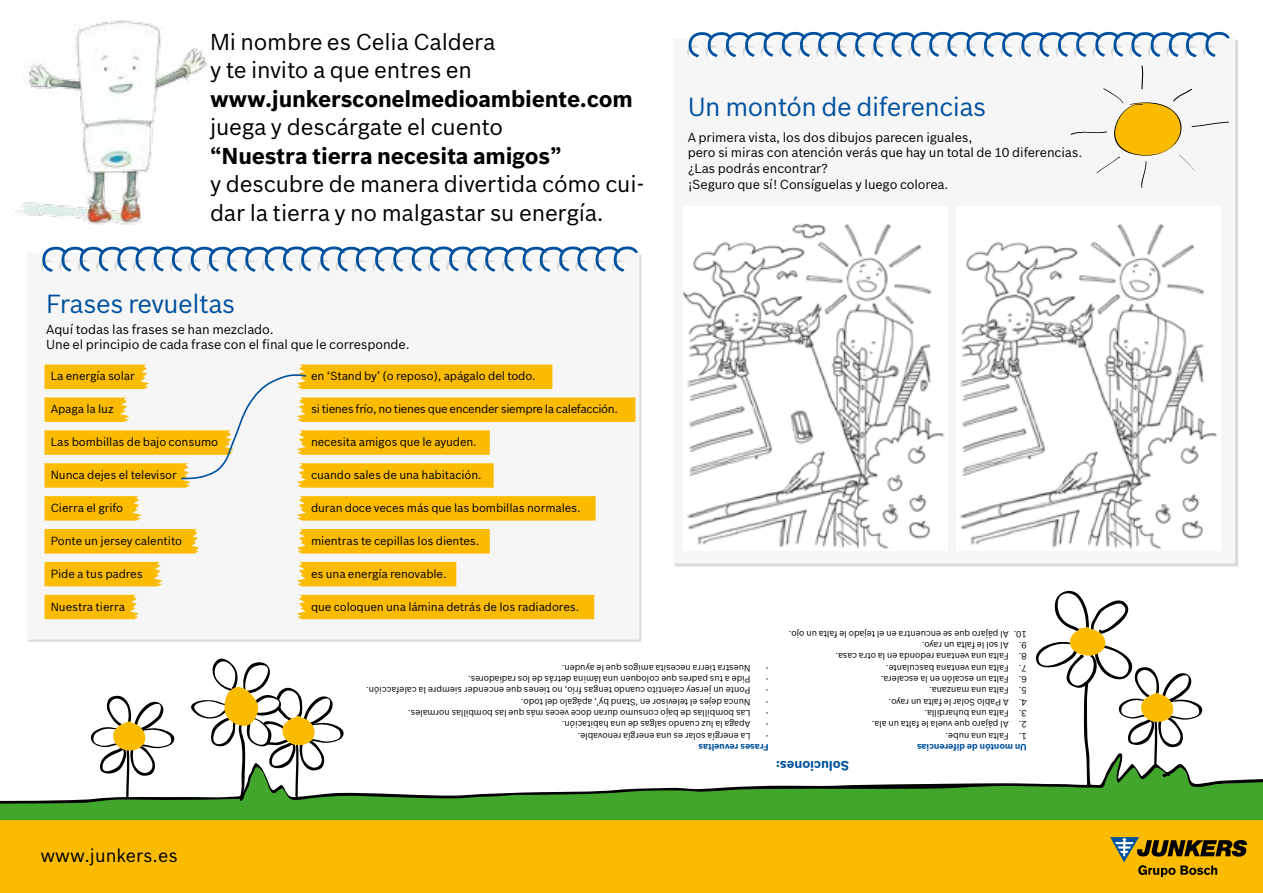
<style>
.page{position:relative;width:1263px;height:893px;background:#fff}
.page>*{position:absolute;margin:0;border:0;box-sizing:border-box;transform-origin:0 0}
.t1{font:25.65px "Bosch Sans";letter-spacing:-.02em;color:#00519e}
.t2{font:22.5px/28.5px "Bosch Sans";letter-spacing:-.01em;color:#000}
.t3{font:700 22.5px "Bosch Sans";letter-spacing:-.01em;color:#000}
.t4{font:18px "Bosch Sans";color:#000}
.t5{font:700 13.05px "Bosch Sans";letter-spacing:-.01em;color:#00519e}
.t6{font:12.9px/15.6px "Bosch Sans";letter-spacing:-.01em;color:#000}
.t7{font:11.55px "Bosch Sans";letter-spacing:-.01em;color:#000}
.t8{font:11.55px "Bosch Sans";letter-spacing:-.03em;color:#000}
.t9{font:9px "Bosch Sans";letter-spacing:-.01em;color:#000}
.t10{font:700 9px "Bosch Sans";letter-spacing:-.01em;color:#00519e}
</style>
<div class="page">
<svg style="left:90px;top:695px;width:85px;height:58px"></svg>
<div style="left:0;top:788px;width:1263px;height:33px;background:#41a62b"></div>
<svg style="left:0;top:753px;width:1170px;height:51px"></svg>
<svg style="left:187px;top:658px;width:158px;height:144px"></svg>
<svg style="left:1033px;top:590px;width:230px;height:198px"></svg>
<img style="left:12px;top:20px;width:200px;height:205px">
<div style="left:28px;top:364px;width:611px;height:276px;background:#f6f6f6"></div>
<svg style="left:40px;top:246px;width:600px;height:30px"></svg>
<svg style="left:45px;top:496px;width:96px;height:25px;background:#f9be0f"></svg>
<div style="left:45px;top:529px;width:154px;height:24px;background:#fabb00"></div>
<div style="left:45px;top:562px;width:118px;height:24px;background:#fabb00"></div>
<div style="left:45px;top:595px;width:94px;height:24px;background:#fabb00"></div>
<svg style="left:297px;top:496px;width:299px;height:25px;background:#f9bd09"></svg>
<svg style="left:297px;top:529px;width:193px;height:24px;background:#f9bc05"></svg>
<div style="left:297px;top:562px;width:159px;height:24px;background:#fabb00"></div>
<div style="left:297px;top:595px;width:297px;height:24px;background:#fabb00"></div>
<svg style="left:45px;top:365px;width:590px;height:123px"></svg>
<img style="left:684px;top:223px;width:261px;height:327px">
<img style="left:960px;top:224px;width:258px;height:326px">
<svg style="left:687px;top:31px;width:543px;height:157px"></svg>
<div style="left:0;top:821px;width:1263px;height:72px;background:#fabb00"></div>
<svg style="left:1110px;top:837px;width:137px;height:40px"></svg>
<h2 class="t2" style="left:210px;top:27px;width:287px">Mi nombre es Celia Caldera y te invito a que entres en</h2>
<h2 class="t3" style="left:210px;top:85px;width:424px">www.junkersconelmedioambiente.com</h2>
<h2 class="t2" style="left:210px;top:112px;width:295px">juega y descárgate el cuento</h2>
<h2 class="t3" style="left:210px;top:142px;width:353px">“Nuestra tierra necesita amigos”</h2>
<h2 class="t2" style="left:210px;top:169px;width:436px">y descubre de manera divertida cómo cui&shy;dar la tierra y no malgastar su energía.</h2>
<h1 class="t1" style="left:46px;top:288px;width:191px">Frases revueltas</h1>
<h3 class="t6" style="left:46px;top:321px;width:365px;line-height:14.9px">Aquí todas las frases se han mezclado.<br>Une el principio de cada frase con el final que le corresponde.</h3>
<p class="t7" style="left:51px;top:368px;width:86px">La energía solar</p>
<p class="t7" style="left:311px;top:368px;width:226px">en ‘Stand by’ (o reposo), apágalo del todo.</p>
<p class="t7" style="left:51px;top:401px;width:64px">Apaga la luz</p>
<p class="t8" style="left:311px;top:401px;width:308px">si tienes frío, no tienes que encender siempre la calefacción.</p>
<p class="t7" style="left:51px;top:434px;width:169px">Las bombillas de bajo consumo</p>
<p class="t7" style="left:311px;top:434px;width:167px">necesita amigos que le ayuden.</p>
<p class="t7" style="left:51px;top:467px;width:128px">Nunca dejes el televisor</p>
<p class="t7" style="left:311px;top:467px;width:172px">cuando sales de una habitación.</p>
<p class="t7" style="left:51px;top:500px;width:74px">Cierra el grifo</p>
<p class="t7" style="left:311px;top:500px;width:271px">duran doce veces más que las bombillas normales.</p>
<p class="t7" style="left:51px;top:533px;width:133px">Ponte un jersey calentito</p>
<p class="t7" style="left:311px;top:533px;width:170px">mientras te cepillas los dientes.</p>
<p class="t7" style="left:51px;top:566px;width:93px">Pide a tus padres</p>
<p class="t7" style="left:311px;top:566px;width:137px">es una energía renovable.</p>
<p class="t7" style="left:51px;top:599px;width:76px">Nuestra tierra</p>
<p class="t7" style="left:311px;top:599px;width:270px">que coloquen una lámina detrás de los radiadores.</p>
<h1 class="t1" style="left:688px;top:91px;width:300px">Un montón de diferencias</h1>
<h3 class="t6" style="left:688px;top:129px;width:396px">A primera vista, los dos dibujos parecen iguales,<br>pero si miras con atención verás que hay un total de 10 diferencias. ¿Las podrás encontrar?<br>¡Seguro que sí! Consíguelas y luego colorea.</h3>
<p class="t9" style="left:1009px;top:639px;width:221px;rotate:-180deg">Al pájaro que se encuentra en el tejado le falta un ojo.</p>
<p class="t9" style="left:1027px;top:639px;width:15px;rotate:-180deg">10.</p>
<p class="t9" style="left:1009px;top:651px;width:89px;rotate:-180deg">Al sol le falta un rayo.</p>
<p class="t9" style="left:1027px;top:651px;width:10px;rotate:-180deg">9.</p>
<p class="t9" style="left:1009px;top:662px;width:175px;rotate:-180deg">Falta una ventana redonda en la otra casa.</p>
<p class="t9" style="left:1027px;top:662px;width:10px;rotate:-180deg">8.</p>
<h3 class="t4" style="left:40px;top:844px;width:139px">www.junkers.es</h3>
<p class="t9" style="left:751px;top:673px;width:190px;rotate:-180deg">Nuestra tierra necesita amigos que le ayuden.</p>
<p class="t9" style="left:769px;top:673px;width:5px;rotate:-180deg">-</p>
<p class="t9" style="left:1009px;top:673px;width:124px;rotate:-180deg">Falta una ventana basculante.</p>
<p class="t9" style="left:1027px;top:673px;width:10px;rotate:-180deg">7.</p>
<p class="t9" style="left:751px;top:685px;width:284px;rotate:-180deg">Pide a tus padres que coloquen una lámina detrás de los radiadores.</p>
<p class="t9" style="left:769px;top:685px;width:5px;rotate:-180deg">-</p>
<p class="t9" style="left:1009px;top:685px;width:129px;rotate:-180deg">Falta un escalón en la escalera.</p>
<p class="t9" style="left:1027px;top:685px;width:10px;rotate:-180deg">6.</p>
<p class="t9" style="left:751px;top:696px;width:386px;rotate:-180deg">Ponte un jersey calentito cuando tengas frío, no tienes que encender siempre la calefacción.</p>
<p class="t9" style="left:769px;top:696px;width:5px;rotate:-180deg">-</p>
<p class="t9" style="left:1009px;top:696px;width:81px;rotate:-180deg">Falta una manzana.</p>
<p class="t9" style="left:1027px;top:696px;width:10px;rotate:-180deg">5.</p>
<p class="t9" style="left:751px;top:707px;width:231px;rotate:-180deg">Nunca dejes el televisor en ‘Stand by’, apágalo del todo.</p>
<p class="t9" style="left:769px;top:707px;width:5px;rotate:-180deg">-</p>
<p class="t9" style="left:1009px;top:707px;width:122px;rotate:-180deg">A Pablo Solar le falta un rayo.</p>
<p class="t9" style="left:1027px;top:707px;width:10px;rotate:-180deg">4.</p>
<p class="t9" style="left:751px;top:719px;width:344px;rotate:-180deg">Las bombillas de bajo consumo duran doce veces más que las bombillas normales.</p>
<p class="t9" style="left:769px;top:719px;width:5px;rotate:-180deg">-</p>
<p class="t9" style="left:1009px;top:719px;width:86px;rotate:-180deg">Falta una buhardilla.</p>
<p class="t9" style="left:1027px;top:719px;width:10px;rotate:-180deg">3.</p>
<p class="t9" style="left:751px;top:730px;width:190px;rotate:-180deg">Apaga la luz cuando salgas de una habitación.</p>
<p class="t9" style="left:769px;top:730px;width:5px;rotate:-180deg">-</p>
<p class="t9" style="left:1009px;top:730px;width:138px;rotate:-180deg">Al pájaro que vuela le falta un ala.</p>
<p class="t9" style="left:1027px;top:730px;width:10px;rotate:-180deg">2.</p>
<p class="t9" style="left:751px;top:741px;width:174px;rotate:-180deg">La energía solar es una energía renovable.</p>
<p class="t9" style="left:769px;top:741px;width:5px;rotate:-180deg">-</p>
<p class="t9" style="left:1009px;top:741px;width:65px;rotate:-180deg">Falta una nube.</p>
<p class="t9" style="left:1027px;top:741px;width:10px;rotate:-180deg">1.</p>
<p class="t10" style="left:769px;top:753px;width:72px;rotate:-180deg">Frases revueltas</p>
<p class="t10" style="left:1027px;top:753px;width:112px;rotate:-180deg">Un montón de diferencias</p>
<h3 class="t5" style="left:849px;top:774px;width:75px;rotate:-180deg">Soluciones:</h3>
</div>
